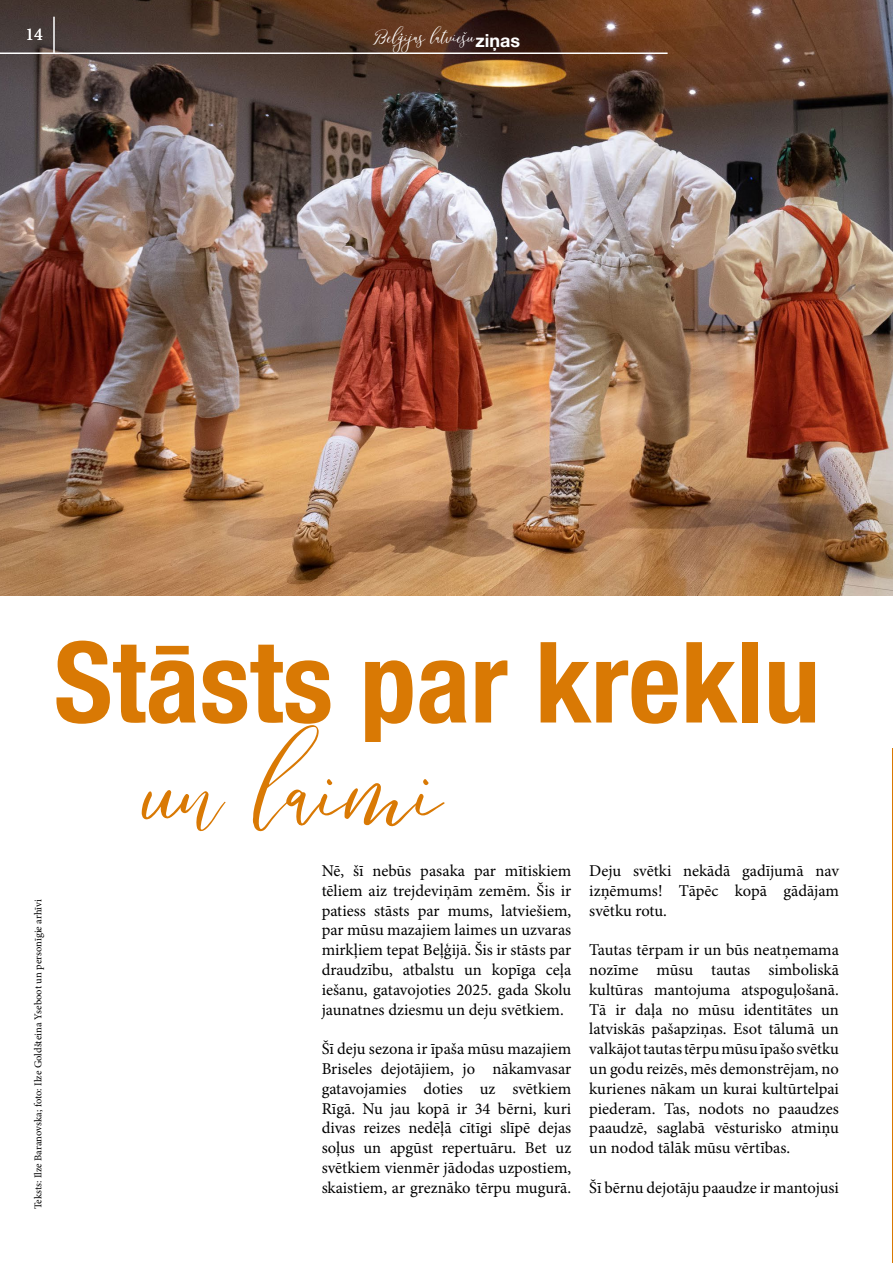
<style>
.page{position:relative;width:893px;height:1263px;background:#fff}
.page>*{position:absolute;margin:0;border:0;box-sizing:border-box;transform-origin:0 0}
.t1{font:124.5px "Harvester";color:#d97904}
.t2{font:700 condensed 112.5px "Helvetica Neue";color:#d97904}
.t3{font:21px "Harvester";color:#fff}
.t4{font:18px "Minion Pro";color:#fff}
.t5{font:16.5px/19.8px "Minion Pro";color:#000;text-align:justify}
.t6{font:10.5px "Minion Pro";color:#000}
</style>
<div class="page">
<img style="left:0;top:0;width:893px;height:595px">
<hr style="left:0;top:53px;width:668px;height:1px;background:#fff">
<hr style="left:53px;top:17px;width:2px;height:37px;background:#fff">
<p class="t4" style="left:26px;top:22px;width:19px">14</p>
<p class="t3" style="left:373px;top:22px;width:149px">Beļģijas latviešu<sub>ziņas</sub></p>
<h2 class="t2" style="left:54px;top:589px;width:768px">Stāsts par kreklu</h2>
<h1 class="t1" style="left:145px;top:699px;width:299px">un laimi</h1>
<p class="t6" style="left:31px;top:1209px;width:311px;rotate:-90deg">Teksts: Ilze Baranovska; foto: Ilze Goldšteina Yseboot un personīgie arhīvi</p>
<p class="t5" style="left:322px;top:861px;width:251px">Nē, šī nebūs pasaka par mītiskiem tēliem aiz trejdeviņām zemēm. Šis ir patiess stāsts par mums, latviešiem, par mūsu mazajiem laimes un uzvaras mirkļiem tepat Beļģijā. Šis ir stāsts par draudzību, atbalstu un kopīga ceļa iešanu, gatavojoties 2025. gada Skolu jaunatnes dziesmu un deju svētkiem.</p>
<p class="t5" style="left:322px;top:1039px;width:251px">Šī deju sezona ir īpaša mūsu mazajiem Briseles dejotājiem, jo nākamvasar gatavojamies doties uz svētkiem Rīgā. Nu jau kopā ir 34 bērni, kuri divas reizes nedēļā cītīgi slīpē dejas soļus un apgūst repertuāru. Bet uz svētkiem vienmēr jādodas uzpostiem, skaistiem, ar greznāko tērpu mugurā.</p>
<p class="t5" style="left:589px;top:861px;width:251px">Deju svētki nekādā gadījumā nav izņēmums! Tāpēc kopā gādājam svētku rotu.</p>
<p class="t5" style="left:589px;top:940px;width:251px">Tautas tērpam ir un būs neatņemama nozīme mūsu tautas simboliskā kultūras mantojuma atspoguļošanā.<br>Tā ir daļa no mūsu identitātes un latviskās pašapziņas. Esot tālumā un valkājot tautas tērpu mūsu īpašo svētku un godu reizēs, mēs demonstrējam, no kurienes nākam un kurai kultūrtelpai piederam. Tas, nodots no paaudzes paaudzē, saglabā vēsturisko atmiņu un nodod tālāk mūsu vērtības.</p>
<p class="t5" style="left:589px;top:1178px;width:251px">Šī bērnu dejotāju paaudze ir mantojusi</p>
</div>
